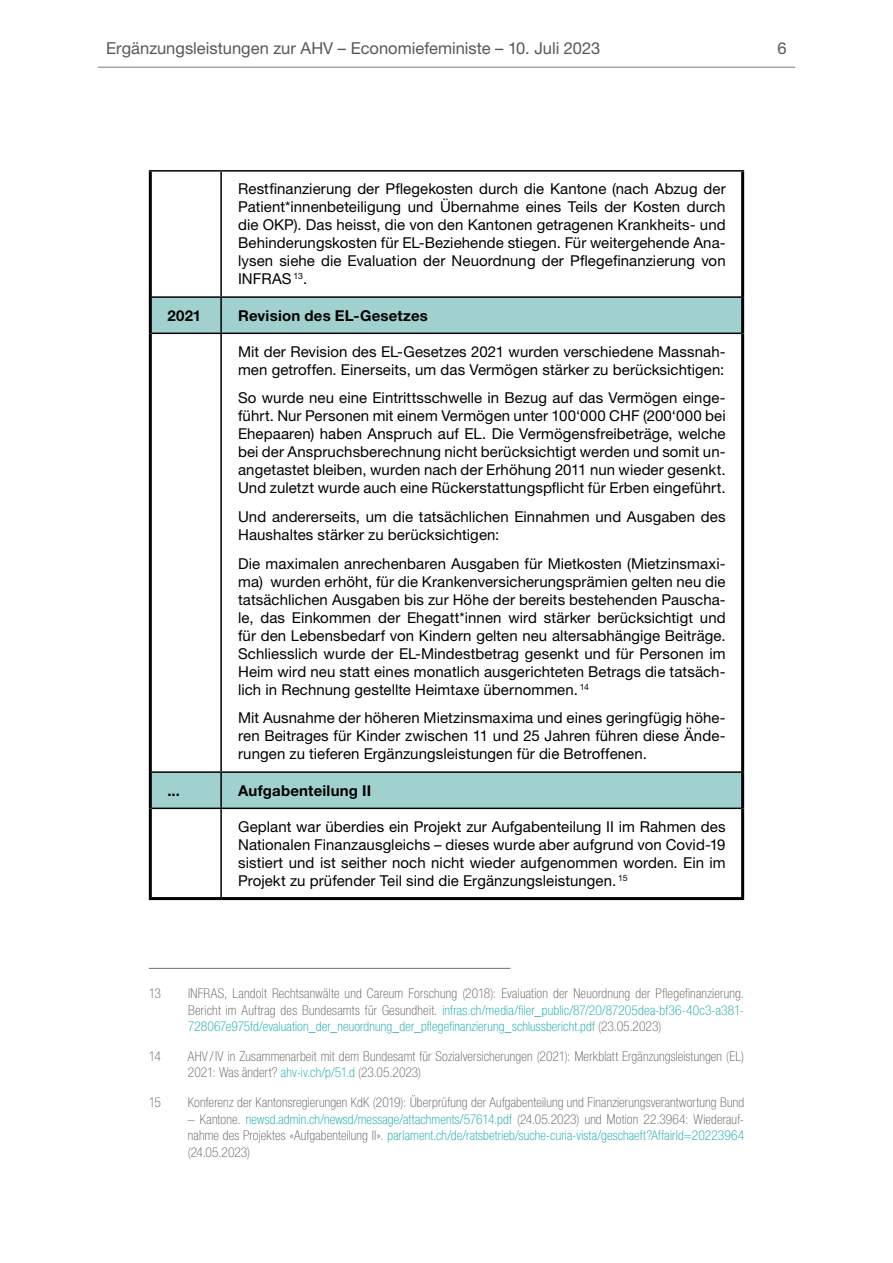
<style>
.page{position:relative;width:893px;height:1263px;background:#fff}
.page>*{position:absolute;margin:0;border:0;box-sizing:border-box;transform-origin:0 0}
.t1{font:16.5px "Helvetica Neue LT Pro";color:#575756}
.t2{font:15px/18px "Helvetica Neue LT Pro";letter-spacing:.005em;color:#000;text-align:justify}
.t3{font:700 15px "Helvetica Neue LT Pro";letter-spacing:.015em;color:#000}
.t4{font:100 condensed 13.5px/16.5px "Helvetica Neue LT Pro";letter-spacing:.01em;color:#575756;text-align:justify}
.t5{font:100 condensed 13.5px/16.5px "Helvetica Neue LT Pro";letter-spacing:.01em;color:#00a29f;text-align:justify}
.s1{color:#00a29f}
.s2{color:#575756}
</style>
<div class="page">
<hr style="left:98px;top:67px;width:697px;height:1px;background:#575756">
<svg style="left:152px;top:298px;width:589px;height:509px"></svg>
<hr style="left:220px;top:172px;width:2px;height:124px;background:#000">
<hr style="left:220px;top:298px;width:2px;height:35px;background:#000">
<hr style="left:220px;top:334px;width:2px;height:437px;background:#000">
<hr style="left:220px;top:773px;width:2px;height:34px;background:#000">
<hr style="left:220px;top:809px;width:2px;height:88px;background:#000">
<hr style="left:149px;top:170px;width:72px;height:2px;background:#000">
<hr style="left:221px;top:170px;width:523px;height:2px;background:#000">
<hr style="left:152px;top:296px;width:69px;height:2px;background:#000">
<hr style="left:221px;top:296px;width:520px;height:2px;background:#000">
<hr style="left:152px;top:333px;width:69px;height:1px;background:#000">
<hr style="left:221px;top:333px;width:520px;height:1px;background:#000">
<hr style="left:152px;top:771px;width:69px;height:2px;background:#000">
<hr style="left:221px;top:771px;width:520px;height:2px;background:#000">
<hr style="left:152px;top:807px;width:69px;height:2px;background:#000">
<hr style="left:221px;top:807px;width:520px;height:2px;background:#000">
<hr style="left:149px;top:172px;width:3px;height:125px;background:#000">
<hr style="left:741px;top:172px;width:3px;height:125px;background:#000">
<hr style="left:149px;top:297px;width:3px;height:36px;background:#000">
<hr style="left:741px;top:297px;width:3px;height:36px;background:#000">
<hr style="left:149px;top:333px;width:3px;height:439px;background:#000">
<hr style="left:741px;top:333px;width:3px;height:439px;background:#000">
<hr style="left:149px;top:772px;width:3px;height:36px;background:#000">
<hr style="left:741px;top:772px;width:3px;height:36px;background:#000">
<hr style="left:149px;top:808px;width:3px;height:89px;background:#000">
<hr style="left:741px;top:808px;width:3px;height:89px;background:#000">
<hr style="left:149px;top:897px;width:72px;height:3px;background:#000">
<hr style="left:221px;top:897px;width:523px;height:3px;background:#000">
<hr style="left:149px;top:968px;width:361px;height:1px;background:#706f6f">
<p class="t1" style="left:106px;top:39px;width:495px">Ergänzungsleistungen zur AHV – Economiefeministe – 10. Juli 2023</p>
<p class="t1" style="left:777px;top:39px;width:11px">6</p>
<p class="t2" style="left:238px;top:180px;width:489px">Restfinanzierung der Pflegekosten durch die Kantone (nach Abzug der Patient*innenbeteiligung und Übernahme eines Teils der Kosten durch die OKP). Das heisst, die von den Kantonen getragenen Krankheits- und Behinderungskosten für EL-Beziehende stiegen. Für weitergehende Ana&shy;lysen siehe die Evaluation der Neuordnung der Pflegefinanzierung von INFRAS <sup>13</sup>.</p>
<p class="t3" style="left:167px;top:306px;width:36px">2021</p>
<p class="t3" style="left:238px;top:306px;width:191px">Revision des EL-Gesetzes</p>
<p class="t2" style="left:238px;top:342px;width:489px">Mit der Revision des EL-Gesetzes 2021 wurden verschiedene Massnah&shy;men getroffen. Einerseits, um das Vermögen stärker zu berücksichtigen:</p>
<p class="t2" style="left:238px;top:389px;width:489px">So wurde neu eine Eintrittsschwelle in Bezug auf das Vermögen einge&shy;führt. Nur Personen mit einem Vermögen unter 100‘000 CHF (200‘000 bei Ehepaaren) haben Anspruch auf EL. Die Vermögensfreibeträge, welche bei der Anspruchsberechnung nicht berücksichtigt werden und somit un&shy;angetastet bleiben, wurden nach der Erhöhung 2011 nun wieder gesenkt.<br>Und zuletzt wurde auch eine Rückerstattungspflicht für Erben eingeführt.</p>
<p class="t2" style="left:238px;top:507px;width:489px">Und andererseits, um die tatsächlichen Einnahmen und Ausgaben des<br>Haushaltes stärker zu berücksichtigen:</p>
<p class="t2" style="left:238px;top:554px;width:489px">Die maximalen anrechenbaren Ausgaben für Mietkosten (Mietzinsmaxi&shy;ma) wurden erhöht, für die Krankenversicherungsprämien gelten neu die tatsächlichen Ausgaben bis zur Höhe der bereits bestehenden Pauscha&shy;le, das Einkommen der Ehegatt*innen wird stärker berücksichtigt und für den Lebensbedarf von Kindern gelten neu altersabhängige Beiträge.<br>Schliesslich wurde der EL-Mindestbetrag gesenkt und für Personen im Heim wird neu statt eines monatlich ausgerichteten Betrags die tatsäch&shy;lich in Rechnung gestellte Heimtaxe übernommen. <sup>14</sup></p>
<p class="t2" style="left:238px;top:709px;width:489px">Mit Ausnahme der höheren Mietzinsmaxima und eines geringfügig höhe&shy;ren Beitrages für Kinder zwischen 11 und 25 Jahren führen diese Ände&shy;rungen zu tieferen Ergänzungsleistungen für die Betroffenen.</p>
<p class="t3" style="left:167px;top:781px;width:14px">...</p>
<p class="t3" style="left:238px;top:781px;width:135px">Aufgabenteilung II</p>
<p class="t2" style="left:238px;top:817px;width:489px">Geplant war überdies ein Projekt zur Aufgabenteilung II im Rahmen des Nationalen Finanzausgleichs – dieses wurde aber aufgrund von Covid-19 sistiert und ist seither noch nicht wieder aufgenommen worden. Ein im Projekt zu prüfender Teil sind die Ergänzungsleistungen. <sup>15</sup></p>
<p class="t4" style="left:149px;top:986px;width:14px">13</p>
<p class="t4" style="left:188px;top:986px;width:557px">INFRAS, Landolt Rechtsanwälte und Careum Forschung (2018): Evaluation der Neuordnung der Pflegefinanzierung.<br>Bericht im Auftrag des Bundesamts für Gesundheit. <span class="s1">infras.ch/media/filer_public/87/20/87205dea-bf36-40c3-a381- 728067e975fd/evaluation_der_neuordnung_der_pflegefinanzierung_schlussbericht.pdf</span> (23.05.2023)</p>
<p class="t4" style="left:149px;top:1048px;width:14px">14</p>
<p class="t4" style="left:188px;top:1048px;width:558px">AHV /IV in Zusammenarbeit mit dem Bundesamt für Sozialversicherungen (2021): Merkblatt Ergänzungsleistungen (EL)<br>2021: Was ändert? <span class="s1">ahv-iv.ch/p/51.d</span> (23.05.2023)</p>
<p class="t4" style="left:149px;top:1095px;width:14px">15</p>
<p class="t4" style="left:188px;top:1095px;width:558px">Konferenz der Kantonsregierungen KdK (2019): Überprüfung der Aufgabenteilung und Finanzierungsverantwortung Bund</p>
<p class="t5" style="left:188px;top:1111px;width:558px"><span class="s2">– Kantone.</span> newsd.admin.ch/newsd/message/attachments/57614.pdf <span class="s2">(24.05.2023) und Motion 22.3964: Wiederauf&shy;nahme des Projektes «Aufgabenteilung II».</span> parlament.ch/de/ratsbetrieb/suche-curia-vista/geschaeft?AffairId=20223964 <span class="s2">(24.05.2023)</span></p>
</div>
